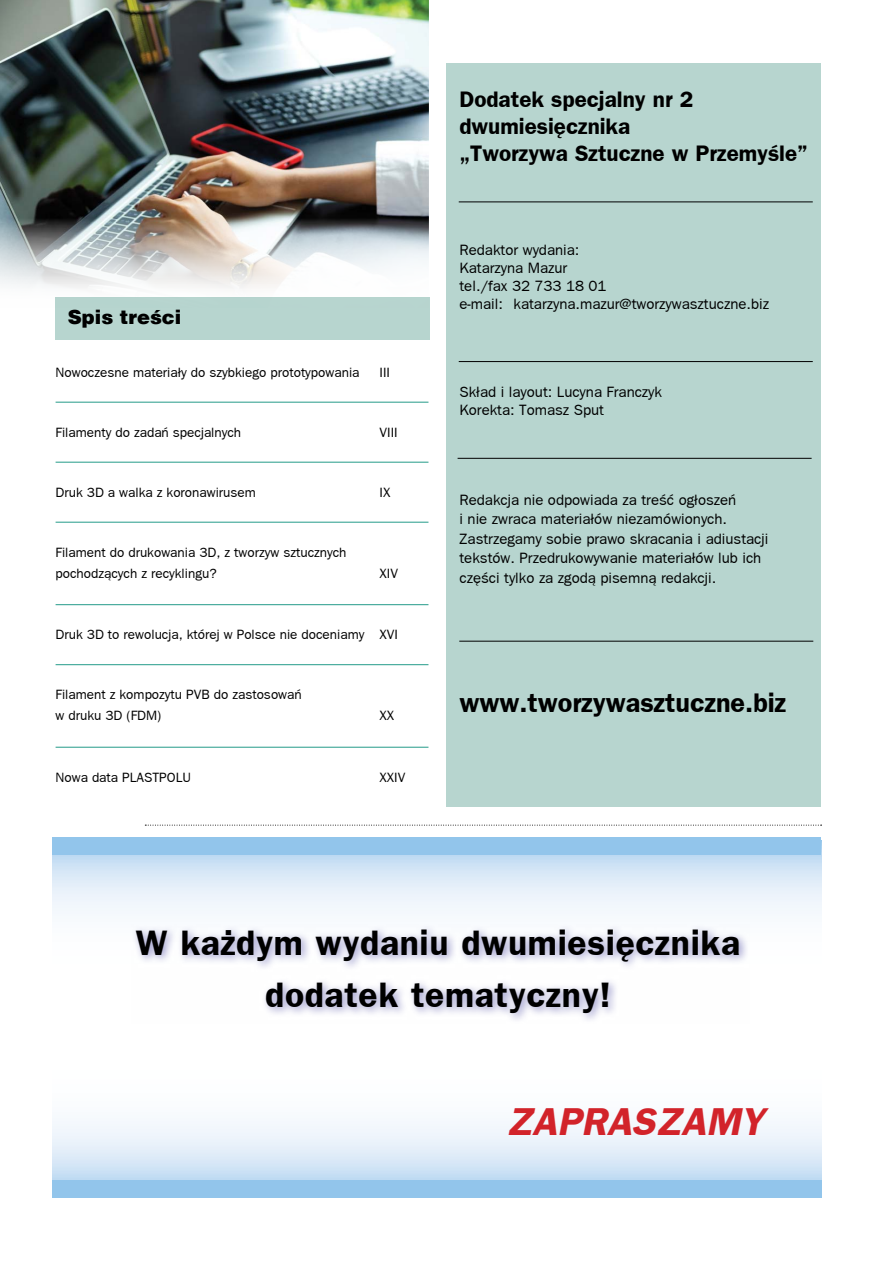
<style>
.page{position:relative;width:893px;height:1263px;background:#fff}
.page>*{position:absolute;margin:0;border:0;box-sizing:border-box;transform-origin:0 0}
.t1{font:italic 700 39px "Frankfurt Gothic";color:#d2232a}
.t2{font:700 35.4px/52.1px "Frankfurt Gothic";letter-spacing:.02em;color:#000;text-align:center}
.t3{font:700 27px "Frankfurt Gothic";color:#000}
.t4{font:700 22.5px/27px "Frankfurt Gothic";color:#000}
.t5{font:900 19.5px "Switzerland";color:#000}
.t6{font:15px/18px "Frankfurt Gothic";color:#000}
.t7{font:13.5px/21px "Frankfurt Gothic";color:#000}
</style>
<div class="page">
<img style="left:0;top:0;width:428px;height:288px">
<svg style="left:52px;top:840px;width:769px;height:357px"></svg>
<div style="left:55px;top:297px;width:375px;height:42px;background:#b7d5cf"></div>
<div style="left:447px;top:63px;width:374px;height:744px;background:#b7d5cf"></div>
<hr style="left:459px;top:361px;width:354px;height:1px;background:#000">
<hr style="left:459px;top:202px;width:354px;height:1px;background:#000">
<hr style="left:458px;top:458px;width:354px;height:1px;background:#000">
<hr style="left:459px;top:641px;width:354px;height:1px;background:#000">
<svg style="left:131px;top:924px;width:619px;height:99px"></svg>
<div style="left:52px;top:1180px;width:769px;height:16px;background:#92c5eb"></div>
<div style="left:52px;top:838px;width:768px;height:17px;background:#92c5eb"></div>
<svg style="left:145px;top:825px;width:677px;height:1px"></svg>
<hr style="left:56px;top:402px;width:372px;height:1px;background:#249b89">
<hr style="left:56px;top:462px;width:372px;height:1px;background:#249b89">
<hr style="left:56px;top:522px;width:372px;height:1px;background:#249b89">
<hr style="left:56px;top:604px;width:372px;height:1px;background:#249b89">
<hr style="left:56px;top:664px;width:372px;height:1px;background:#249b89">
<hr style="left:56px;top:747px;width:372px;height:1px;background:#249b89">
<h3 class="t5" style="left:68px;top:305px;width:115px">Spis treści</h3>
<p class="t7" style="left:56px;top:361px;width:305px">Nowoczesne materiały do szybkiego prototypowania</p>
<p class="t7" style="left:380px;top:361px;width:12px">III</p>
<p class="t7" style="left:56px;top:421px;width:187px">Filamenty do zadań specjalnych</p>
<p class="t7" style="left:380px;top:421px;width:20px">VIII</p>
<p class="t7" style="left:56px;top:481px;width:202px">Druk 3D a walka z koronawirusem</p>
<p class="t7" style="left:380px;top:481px;width:12px">IX</p>
<p class="t7" style="left:56px;top:541px;width:292px">Filament do drukowania 3D, z tworzyw sztucznych pochodzących z recyklingu?</p>
<p class="t7" style="left:380px;top:562px;width:20px">XIV</p>
<p class="t7" style="left:56px;top:624px;width:344px">Druk 3D to rewolucja, której w Polsce nie doceniamy XVI</p>
<p class="t7" style="left:56px;top:684px;width:248px">Filament z kompozytu PVB do zastosowań w druku 3D (FDM)</p>
<p class="t7" style="left:380px;top:705px;width:16px">XX</p>
<p class="t7" style="left:56px;top:766px;width:137px">Nowa data PLASTPOLU</p>
<p class="t7" style="left:380px;top:766px;width:27px">XXIV</p>
<h3 class="t4" style="left:459px;top:86px;width:350px">Dodatek specjalny nr 2 dwumiesięcznika<br>„Tworzywa Sztuczne w Przemyśle”</h3>
<p class="t6" style="left:459px;top:241px;width:311px">Redaktor wydania:<br>Katarzyna Mazur<br>tel./fax 32 733 18 01<br>e-mail: katarzyna.mazur@tworzywasztuczne.biz</p>
<p class="t6" style="left:459px;top:383px;width:204px">Skład i layout: Lucyna Franczyk<br>Korekta: Tomasz Sput</p>
<p class="t6" style="left:459px;top:490px;width:310px;line-height:19.5px">Redakcja nie odpowiada za treść ogłoszeń<br>i nie zwraca materiałów niezamówionych.<br>Zastrzegamy sobie prawo skracania i adiustacji tekstów. Przedrukowywanie materiałów lub ich części tylko za zgodą pisemną redakcji.</p>
<h3 class="t3" style="left:459px;top:688px;width:328px">www.tworzywasztuczne.biz</h3>
<h2 class="t2" style="left:136px;top:916px;width:606px">W każdym wydaniu dwumiesięcznika dodatek tematyczny!</h2>
<h1 class="t1" style="left:506px;top:1099px;width:259px">ZAPRASZAMY</h1>
</div>
